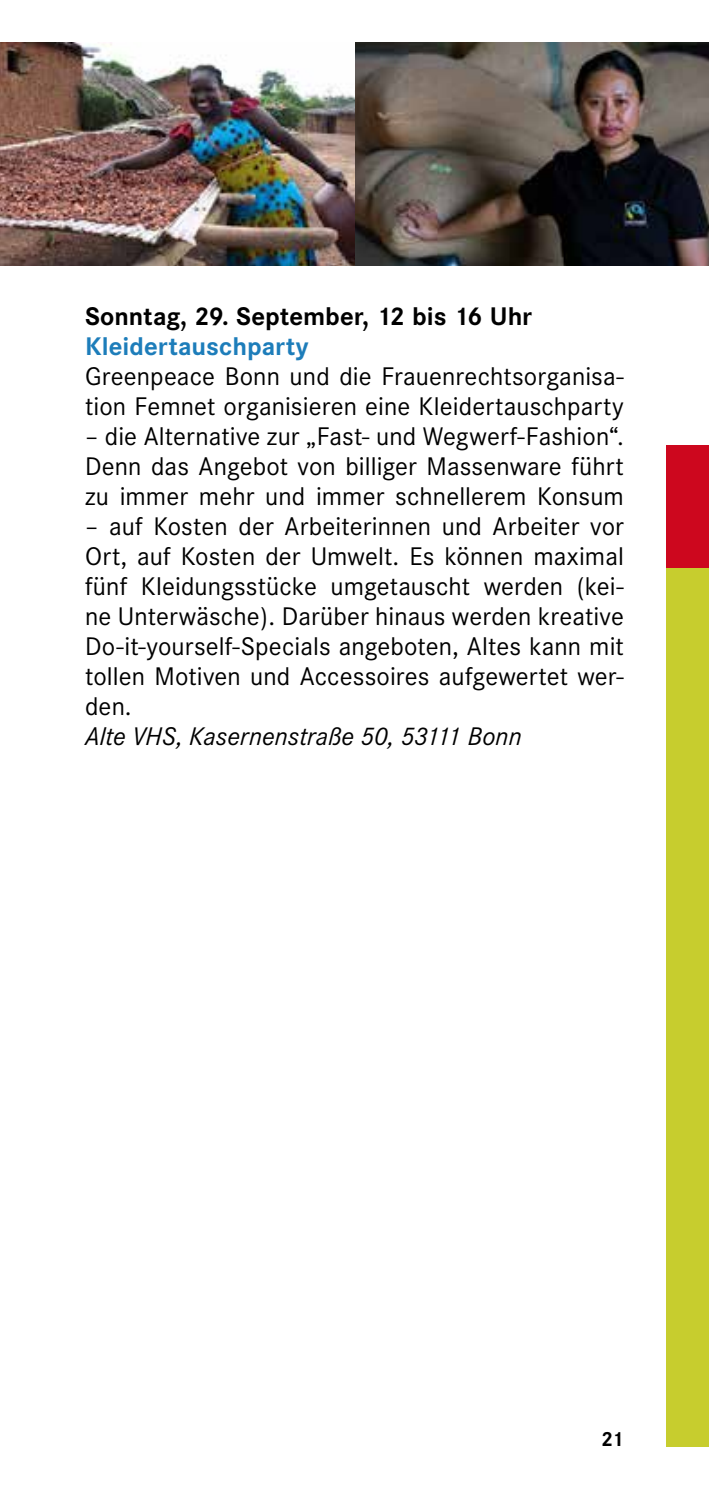
<style>
.page{position:relative;width:709px;height:1489px;background:#fff}
.page>*{position:absolute;margin:0;border:0;box-sizing:border-box;transform-origin:0 0}
.t1{font:25px/30px "Corporate SBQ";letter-spacing:.005em;color:#000;text-align:justify}
.t2{font:italic 25px "Corporate SBQ";color:#000}
.t3{font:700 25px "Corporate SBQ";color:#000}
.t4{font:700 25px "Corporate SBQ";color:#1d7dba}
.t5{font:700 20px "Corporate SBQ";color:#000}
</style>
<div class="page">
<div style="left:666px;top:445px;width:43px;height:1001px;background:#c7cd2e"></div>
<img style="left:0;top:43px;width:709px;height:222px">
<div style="left:666px;top:445px;width:43px;height:123px;background:#cd071e"></div>
<p class="t3" style="left:85px;top:301px;width:449px">Sonntag, 29. September, 12 bis 16 Uhr</p>
<p class="t4" style="left:85px;top:331px;width:225px">Kleidertauschparty</p>
<p class="t1" style="left:85px;top:362px;width:540px">Greenpeace Bonn und die Frauenrechtsorganisa&shy;tion Femnet organisieren eine Kleidertauschparty</p>
<p class="t1" style="left:85px;top:422px;width:540px">– die Alternative zur „Fast- und Wegwerf-Fashion“.<br>Denn das Angebot von billiger Massenware führt zu immer mehr und immer schnellerem Konsum</p>
<p class="t1" style="left:85px;top:512px;width:540px">– auf Kosten der Arbeiterinnen und Arbeiter vor Ort, auf Kosten der Umwelt. Es können maximal fünf Kleidungsstücke umgetauscht werden (kei&shy;ne Unterwäsche). Darüber hinaus werden kreative Do-it-yourself-Specials angeboten, Altes kann mit tollen Motiven und Accessoires aufgewertet wer&shy;den.</p>
<p class="t2" style="left:85px;top:721px;width:438px">Alte VHS, Kasernenstraße 50, 53111 Bonn</p>
<p class="t5" style="left:601px;top:1426px;width:24px">21</p>
</div>
